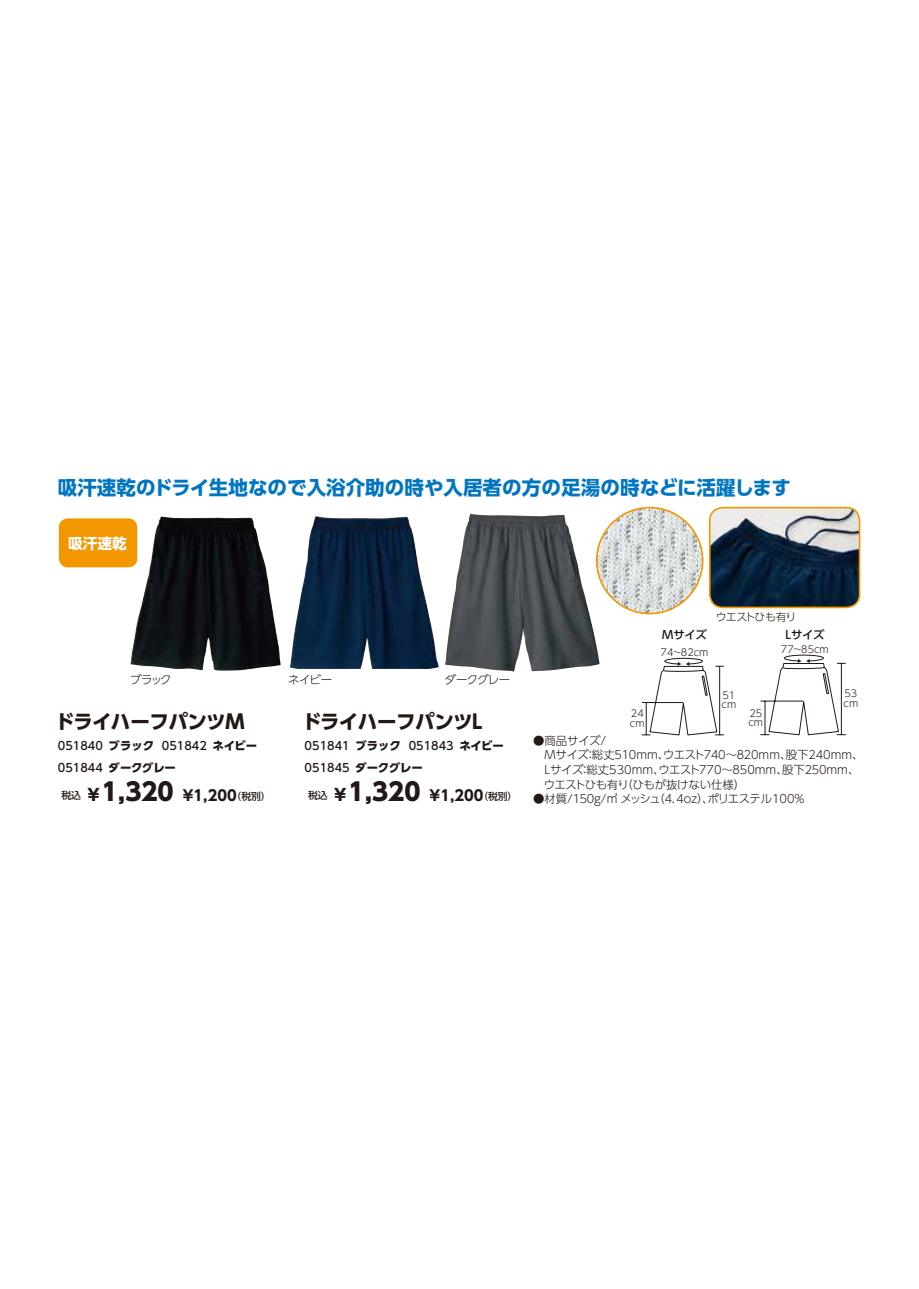
<style>
.page{position:relative;width:919px;height:1289px;background:#fff}
.page>*{position:absolute;margin:0;border:0;box-sizing:border-box;transform-origin:0 0}
.t1{font:700 19.5px "UD Shin Go Pr 6";color:#0075c2}
.t2{font:700 19.5px "UD Shin Go Pr 6";letter-spacing:-.025em;color:#221815}
.t3{font:700 14.7px "UD Shin Go Pr 6";color:#fff}
.t4{font:300 11.4px/14.7px "UD Shin Go Pr 6";letter-spacing:-.04em;color:#221815}
.t5{font:500 11.4px/22.2px "UD Shin Go Pr 6";color:#221815}
.t6{font:300 11.4px "UD Shin Go Pr 6";letter-spacing:-.095em;color:#221815}
.t7{font:300 10.8px "UD Shin Go Pr 6";letter-spacing:-.065em;color:#221815}
.t8{font:500 9.75px "UD Shin Go Pr 6";color:#221815}
.t9{font:300 9.75px/9.8px "UD Shin Go Pr 6";color:#221815}
.s1{font-weight:800}
.s2{font-weight:800;font-size:16.2px}
.s3{font-weight:800;font-size:24.45px}
.s4{font-weight:700;font-size:14.7px}
</style>
<div class="page">
<img style="left:597px;top:508px;width:105px;height:105px">
<div style="left:596px;top:507px;width:107px;height:107px;border:2px solid #f39700;border-radius:50%"></div>
<div style="left:59px;top:518px;width:78px;height:49px;background:#f39700;border-radius:9px"></div>
<img style="left:130px;top:518px;width:151px;height:152px">
<img style="left:290px;top:517px;width:149px;height:152px">
<img style="left:445px;top:514px;width:150px;height:157px">
<img style="left:709px;top:507px;width:150px;height:100px">
<div style="left:709px;top:507px;width:151px;height:101px;border:2px solid #f39700;border-radius:13px"></div>
<svg style="left:641px;top:658px;width:83px;height:77px"></svg>
<svg style="left:760px;top:654px;width:85px;height:81px"></svg>
<h1 class="t1" style="left:58px;top:472px;width:734px">吸汗速乾のドライ生地なので入浴介助の時や入居者の方の足湯の時などに活躍します</h1>
<p class="t3" style="left:68px;top:531px;width:60px">吸汗速乾</p>
<p class="t4" style="left:130px;top:672px;width:43px">ブラック</p>
<p class="t4" style="left:288px;top:672px;width:46px">ネイビー</p>
<p class="t4" style="left:445px;top:672px;width:67px">ダークグレー</p>
<h1 class="t2" style="left:55px;top:705px;width:191px">ドライハーフパンツM</h1>
<h1 class="t2" style="left:302px;top:705px;width:182px">ドライハーフパンツL</h1>
<p class="t5" style="left:58px;top:734px;width:201px">051840 <span class="s1">ブラック</span> 051842 <span class="s1">ネイビー<br></span>051844 <span class="s1">ダークグレー</span></p>
<p class="t5" style="left:304px;top:734px;width:201px">051841 <span class="s1">ブラック</span> 051843 <span class="s1">ネイビー<br></span>051845 <span class="s1">ダークグレー</span></p>
<p class="t8" style="left:61px;top:788px;width:211px">税込<span class="s2">￥</span><span class="s3">1,320</span> <span class="s4">￥1,200</span>（税別）</p>
<p class="t8" style="left:308px;top:788px;width:211px">税込<span class="s2">￥</span><span class="s3">1,320</span> <span class="s4">￥1,200</span>（税別）</p>
<p class="t9" style="left:630px;top:708px;width:16px">24 cm</p>
<p class="t5" style="left:662px;top:623px;width:46px">Mサイズ</p>
<p class="t9" style="left:660px;top:647px;width:49px">74~82cm</p>
<p class="t7" style="left:715px;top:608px;width:82px">ウエストひも有り</p>
<p class="t5" style="left:785px;top:623px;width:41px">Lサイズ</p>
<p class="t9" style="left:780px;top:644px;width:49px">77~85cm</p>
<p class="t9" style="left:721px;top:689px;width:16px">51 cm</p>
<p class="t9" style="left:748px;top:707px;width:16px">25 cm</p>
<p class="t9" style="left:843px;top:688px;width:16px">53 cm</p>
<p class="t4" style="left:544px;top:732px;width:321px;text-indent:-11px">●商品サイズ/<br>Mサイズ：総丈５１0mｍ、ウエスト７４0～８２0mｍ、股下２40mｍ、<br>Lサイズ：総丈530mｍ、ウエスト７70～８50mｍ、股下２５0mｍ、ウエストひも有り（ひもが抜けない仕様）</p>
<p class="t6" style="left:533px;top:789px;width:274px">●材質/１５０ｇ/㎡メッシュ（４．４oz）、ポリエステル100％</p>
</div>
